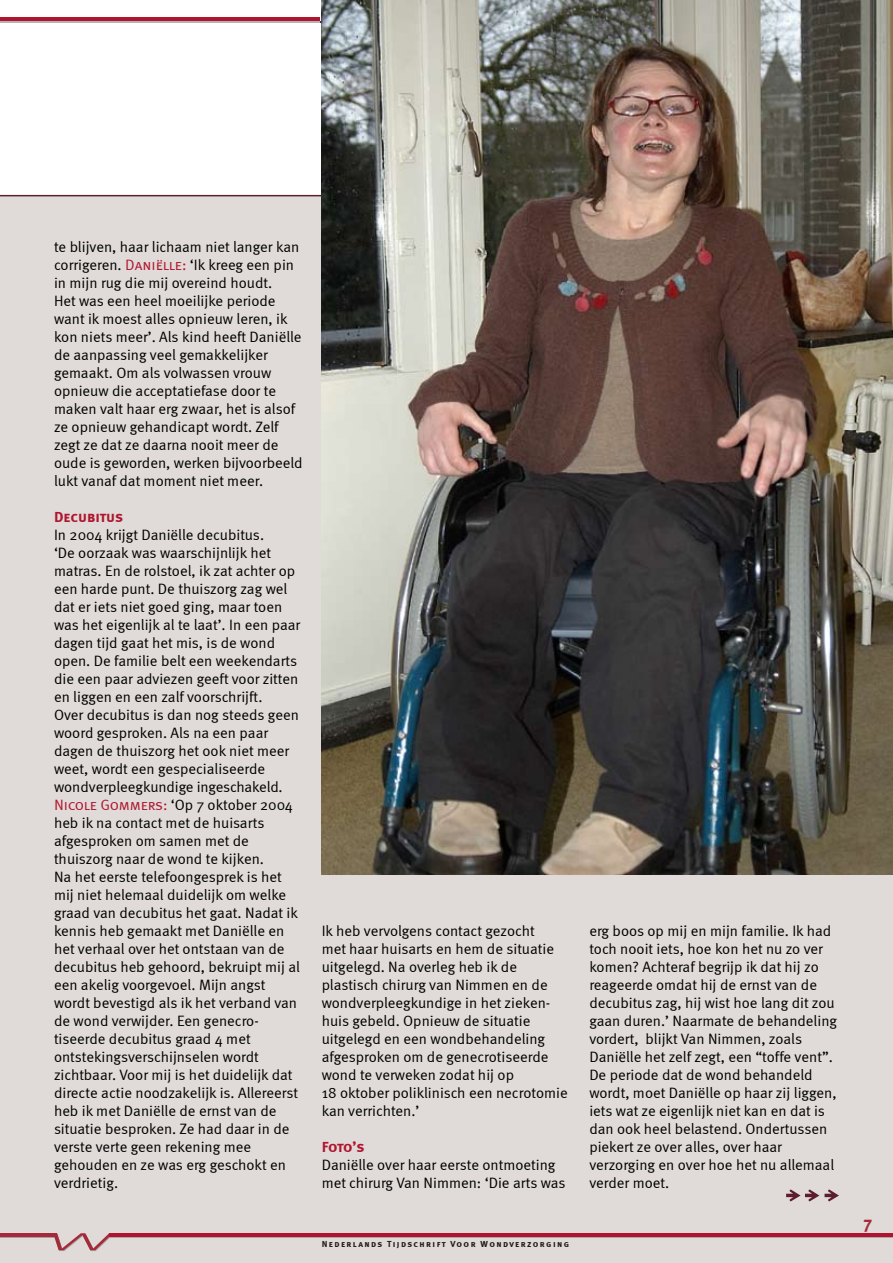
<style>
.page{position:relative;width:893px;height:1263px;background:#fff}
.page>*{position:absolute;margin:0;border:0;box-sizing:border-box;transform-origin:0 0}
.t1{font:18px "Meta Bold Caps";color:#af152e}
.t2{font:15px/18px "Meta Normal";color:#000}
.t3{font:15px "Meta Bold Caps";letter-spacing:-.01em;color:#af152e}
.t4{font:9px "Meta Bold Caps";letter-spacing:.155em;color:#000}
.s1{font-family:"Meta Normal LF Caps";color:#af152e}
</style>
<div class="page">
<hr style="left:0;top:19px;width:782px;height:3px;background:#000">
<hr style="left:0;top:18px;width:782px;height:3px;background:#af152e">
<div style="left:0;top:195px;width:893px;height:1068px;background:#e0dbd8"></div>
<hr style="left:0;top:195px;width:322px;height:1px;background:#5d1d2f">
<svg style="left:786px;top:1189px;width:53px;height:12px"></svg>
<hr style="left:109px;top:1233px;width:784px;height:4px;background:#af152e">
<hr style="left:320px;top:19px;width:462px;height:3px;background:#5d1d2f">
<hr style="left:320px;top:18px;width:462px;height:3px;background:#fff">
<img style="left:322px;top:0;width:571px;height:874px">
<p class="t2" style="left:54px;top:238px;width:250px">te blijven, haar lichaam niet langer kan corrigeren. <span class="s1">Daniëlle:</span> ‘Ik kreeg een pin in mijn rug die mij overeind houdt.<br>Het was een heel moeilijke periode want ik moest alles opnieuw leren, ik kon niets meer’. Als kind heeft Daniëlle de aanpassing veel gemakkelijker gemaakt. Om als volwassen vrouw opnieuw die acceptatiefase door te maken valt haar erg zwaar, het is alsof ze opnieuw gehandicapt wordt. Zelf zegt ze dat ze daarna nooit meer de oude is geworden, werken bijvoorbeeld lukt vanaf dat moment niet meer.</p>
<p class="t3" style="left:54px;top:508px;width:71px">Decubitus</p>
<p class="t2" style="left:54px;top:526px;width:248px">In 2004 krijgt Daniëlle decubitus.<br>‘De oorzaak was waarschijnlijk het matras. En de rolstoel, ik zat achter op een harde punt. De thuiszorg zag wel dat er iets niet goed ging, maar toen was het eigenlijk al te laat’. In een paar dagen tijd gaat het mis, is de wond open. De familie belt een weekendarts die een paar adviezen geeft voor zitten en liggen en een zalf voorschrijft.<br>Over decubitus is dan nog steeds geen woord gesproken. Als na een paar dagen de thuiszorg het ook niet meer weet, wordt een gespecialiseerde wondverpleegkundige ingeschakeld.<br><span class="s1">Nicole Gommers:</span> ‘Op 7 oktober 2004 heb ik na contact met de huisarts afgesproken om samen met de thuiszorg naar de wond te kijken.<br>Na het eerste telefoongesprek is het mij niet helemaal duidelijk om welke graad van decubitus het gaat. Nadat ik kennis heb gemaakt met Daniëlle en het verhaal over het ontstaan van de decubitus heb gehoord, bekruipt mij al een akelig voorgevoel. Mijn angst wordt bevestigd als ik het verband van de wond verwijder. Een genecro&shy;tiseerde decubitus graad 4 met ontstekingsverschijnselen wordt zichtbaar. Voor mij is het duidelijk dat directe actie noodzakelijk is. Allereerst heb ik met Daniëlle de ernst van de situatie besproken. Ze had daar in de verste verte geen rekening mee gehouden en ze was erg geschokt en verdrietig.</p>
<p class="t2" style="left:322px;top:922px;width:248px">Ik heb vervolgens contact gezocht<br>met haar huisarts en hem de situatie uitgelegd. Na overleg heb ik de plastisch chirurg van Nimmen en de wondverpleegkundige in het zieken&shy;huis gebeld. Opnieuw de situatie uitgelegd en een wondbehandeling afgesproken om de genecrotiseerde wond te verweken zodat hij op<br>18 oktober poliklinisch een necrotomie kan verrichten.’</p>
<p class="t3" style="left:322px;top:1138px;width:44px">Foto’s</p>
<p class="t2" style="left:322px;top:1156px;width:245px">Daniëlle over haar eerste ontmoeting met chirurg Van Nimmen: ‘Die arts was</p>
<p class="t4" style="left:322px;top:1239px;width:249px">Nederlands Tijdschrift Voor Wondverzorging</p>
<p class="t2" style="left:589px;top:922px;width:249px">erg boos op mij en mijn familie. Ik had toch nooit iets, hoe kon het nu zo ver komen? Achteraf begrijp ik dat hij zo reageerde omdat hij de ernst van de decubitus zag, hij wist hoe lang dit zou gaan duren.’ Naarmate de behandeling vordert, blijkt Van Nimmen, zoals Daniëlle het zelf zegt, een “toffe vent”.<br>De periode dat de wond behandeld wordt, moet Daniëlle op haar zij liggen, iets wat ze eigenlijk niet kan en dat is dan ook heel belastend. Ondertussen piekert ze over alles, over haar verzorging en over hoe het nu allemaal verder moet.</p>
<p class="t1" style="left:864px;top:1212px;width:10px">7</p>
</div>
